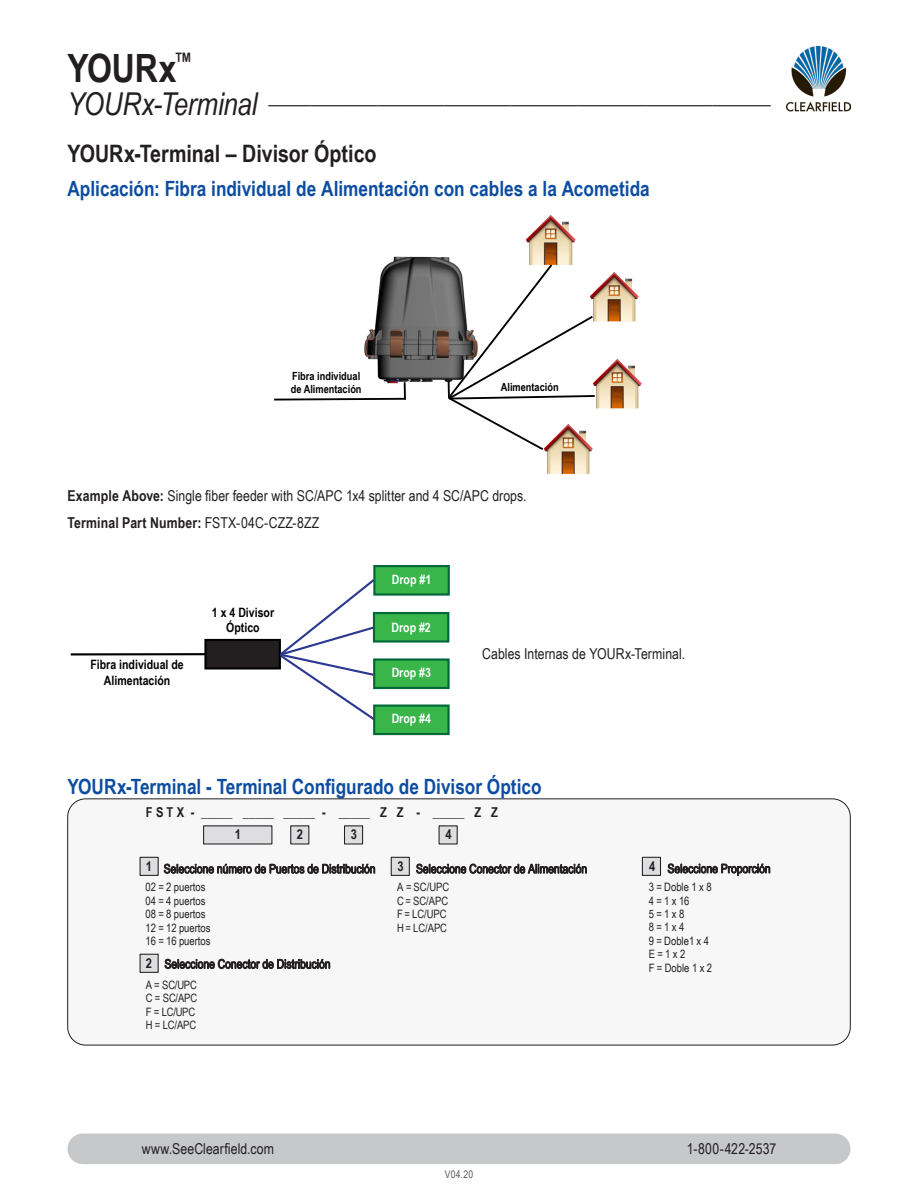
<style>
.page{position:relative;width:918px;height:1188px;background:#fff}
.page>*{position:absolute;margin:0;border:0;box-sizing:border-box;transform-origin:0 0}
.Right_Page_Product_H{font:700 39px "Arial Narrow";letter-spacing:-.005em;color:#231f20}
.t1{font:700 24px "Arial Narrow";color:#231f20}
.Header_after_Table{font:700 21px "Arial Narrow";color:#0d4da1}
.Right_Page_Product_N{font:italic 18.3px "Arial Narrow";color:#231f20}
.t2{font:15px "Arial Narrow";letter-spacing:.005em;color:#231f20}
.t3{font:700 15px "Arial Narrow";letter-spacing:.01em;color:#231f20}
.t4{font:700 13.65px/22.4px "Arial Narrow";color:#231f20}
.t5{font:700 12.9px/15.5px "Arial Narrow";color:#000;text-align:center}
.t6{font:700 12.9px "Arial Narrow";color:#fff}
.t7{font:12.6px "Arial Narrow";color:#231f20}
.t8{font:11.55px/13.4px "Arial Narrow";color:#231f20}
.t9{font:700 11.25px/13.5px "Arial Narrow";color:#000}
.t10{font:10.5px "Arial Narrow";color:#57585a}
.s1{font-size:31.5px}
.s2{font-weight:700}
.s3{font-weight:400}
</style>
<div class="page">
<img style="left:787px;top:46px;width:63px;height:66px">
<div style="left:67px;top:1134px;width:783px;height:30px;background:#c7c8ca;border-radius:15px"></div>
<img style="left:526px;top:215px;width:50px;height:47px">
<img style="left:597px;top:272px;width:42px;height:50px">
<img style="left:597px;top:359px;width:45px;height:50px">
<img style="left:547px;top:452px;width:43px;height:23px">
<img style="left:364px;top:256px;width:86px;height:126px">
<svg style="left:274px;top:382px;width:132px;height:19px"></svg>
<svg style="left:446px;top:262px;width:151px;height:190px"></svg>
<hr style="left:71px;top:653px;width:151px;height:2px;background:#000">
<div style="left:206px;top:640px;width:74px;height:28px;background:#231f20"></div>
<div style="left:204px;top:639px;width:77px;height:31px;border:2px solid #000"></div>
<svg style="left:277px;top:579px;width:101px;height:141px"></svg>
<div style="left:374px;top:566px;width:75px;height:29px;background:#39b54a"></div>
<div style="left:373px;top:565px;width:77px;height:31px;border:2px solid #006838"></div>
<div style="left:374px;top:613px;width:74px;height:28px;background:#39b54a"></div>
<div style="left:373px;top:612px;width:76px;height:31px;border:2px solid #006838"></div>
<div style="left:374px;top:660px;width:75px;height:28px;background:#39b54a"></div>
<div style="left:373px;top:658px;width:77px;height:31px;border:2px solid #006838"></div>
<div style="left:374px;top:706px;width:75px;height:28px;background:#39b54a"></div>
<div style="left:373px;top:705px;width:77px;height:30px;border:2px solid #006838"></div>
<div style="left:68px;top:799px;width:782px;height:246px;background:#f7f7f8;border-radius:18px"></div>
<div style="left:204px;top:826px;width:68px;height:18px;background:#dedee0"></div>
<div style="left:291px;top:826px;width:18px;height:18px;background:#dedee0"></div>
<div style="left:290px;top:825px;width:19px;height:20px;border:1px solid #231f20"></div>
<div style="left:345px;top:826px;width:18px;height:18px;background:#dedee0"></div>
<div style="left:344px;top:825px;width:19px;height:20px;border:1px solid #231f20"></div>
<div style="left:140px;top:857px;width:18px;height:18px;background:#dedee0"></div>
<div style="left:140px;top:857px;width:19px;height:19px;border:1px solid #231f20"></div>
<div style="left:140px;top:954px;width:18px;height:18px;background:#dedee0"></div>
<div style="left:140px;top:954px;width:19px;height:19px;border:1px solid #231f20"></div>
<div style="left:642px;top:857px;width:18px;height:18px;background:#dedee0"></div>
<div style="left:642px;top:857px;width:19px;height:19px;border:1px solid #231f20"></div>
<div style="left:439px;top:826px;width:18px;height:18px;background:#dedee0"></div>
<div style="left:439px;top:825px;width:19px;height:20px;border:1px solid #231f20"></div>
<div style="left:391px;top:857px;width:18px;height:18px;background:#dedee0"></div>
<div style="left:391px;top:857px;width:19px;height:19px;border:1px solid #231f20"></div>
<div style="left:68px;top:799px;width:782px;height:246px;border:1px solid #231f20;border-radius:18px"></div>
<p class="Right_Page_Product_H" style="left:68px;top:39px;width:126px">YOURx<sup>™</sup></p>
<p class="Right_Page_Product_N" style="left:68px;top:85px;width:705px"><span class="s1">YOURx-Terminal</span> ____________________________________________________________</p>
<p class="t1" style="left:68px;top:135px;width:311px">YOURx-Terminal – Divisor Óptico</p>
<p class="Header_after_Table" style="left:68px;top:172px;width:584px">Aplicación: Fibra individual de Alimentación con cables a la Acometida</p>
<p class="t9" style="left:291px;top:368px;width:72px">Fibra individual de Alimentación</p>
<p class="t9" style="left:501px;top:380px;width:59px">Alimentación</p>
<p class="t2" style="left:68px;top:485px;width:461px"><span class="s2">Example Above:</span> Single fiber feeder with SC/APC 1x4 splitter and 4 SC/APC drops.</p>
<p class="t3" style="left:68px;top:511px;width:253px">Terminal Part Number: <span class="s3">FSTX-04C-CZZ-8ZZ</span></p>
<p class="t5" style="left:90px;top:656px;width:95px">Fibra individual de<br>Alimentación</p>
<p class="t5" style="left:212px;top:604px;width:64px">1 x 4 Divisor<br>Óptico</p>
<p class="t6" style="left:392px;top:570px;width:41px">Drop #1</p>
<p class="t6" style="left:391px;top:617px;width:41px">Drop #2</p>
<p class="t6" style="left:392px;top:663px;width:41px">Drop #3</p>
<p class="t6" style="left:392px;top:708px;width:41px">Drop #4</p>
<p class="t2" style="left:482px;top:643px;width:204px">Cables Internas de YOURx-Terminal.</p>
<p class="Header_after_Table" style="left:68px;top:771px;width:476px">YOURx-Terminal - Terminal Configurado de Divisor Óptico</p>
<p class="t4" style="left:235px;top:800px;width:265px;text-indent:-89px">F S T X - _____ _____ _____ - _____ Z Z - _____ Z Z<br>1</p>
<p class="t4" style="left:297px;top:823px;width:8px">2</p>
<p class="t4" style="left:351px;top:823px;width:8px">3</p>
<p class="t7" style="left:146px;top:860px;width:231px"><sup>1</sup> Seleccione número de Puertos de Distribución</p>
<p class="t8" style="left:146px;top:880px;width:66px">02 = 2 puertos<br>04 = 4 puertos<br>08 = 8 puertos<br>12 = 12 puertos<br>16 = 16 puertos</p>
<p class="t4" style="left:146px;top:951px;width:8px">2</p>
<p class="t4" style="left:445px;top:823px;width:8px">4</p>
<p class="t7" style="left:397px;top:860px;width:191px"><sup>3</sup> Seleccione Conector de Alimentación</p>
<p class="t8" style="left:397px;top:880px;width:54px">A = SC/UPC<br>C = SC/APC<br>F = LC/UPC<br>H = LC/APC</p>
<p class="t7" style="left:165px;top:955px;width:167px">Seleccione Conector de Distribución</p>
<p class="t8" style="left:146px;top:978px;width:53px">A = SC/UPC<br>C = SC/APC<br>F = LC/UPC<br>H = LC/APC</p>
<p class="t4" style="left:649px;top:854px;width:8px">4</p>
<p class="t7" style="left:668px;top:859px;width:105px">Seleccione Proporción</p>
<p class="t8" style="left:649px;top:880px;width:65px">3 = Doble 1 x 8<br>4 = 1 x 16<br>5 = 1 x 8<br>8 = 1 x 4<br>9 = Doble1 x 4<br>E = 1 x 2<br>F = Doble 1 x 2</p>
<p class="t2" style="left:142px;top:1138px;width:134px">www.SeeClearfield.com</p>
<p class="t2" style="left:687px;top:1138px;width:91px">1-800-422-2537</p>
<p class="t10" style="left:445px;top:1167px;width:30px">V04.20</p>
</div>
